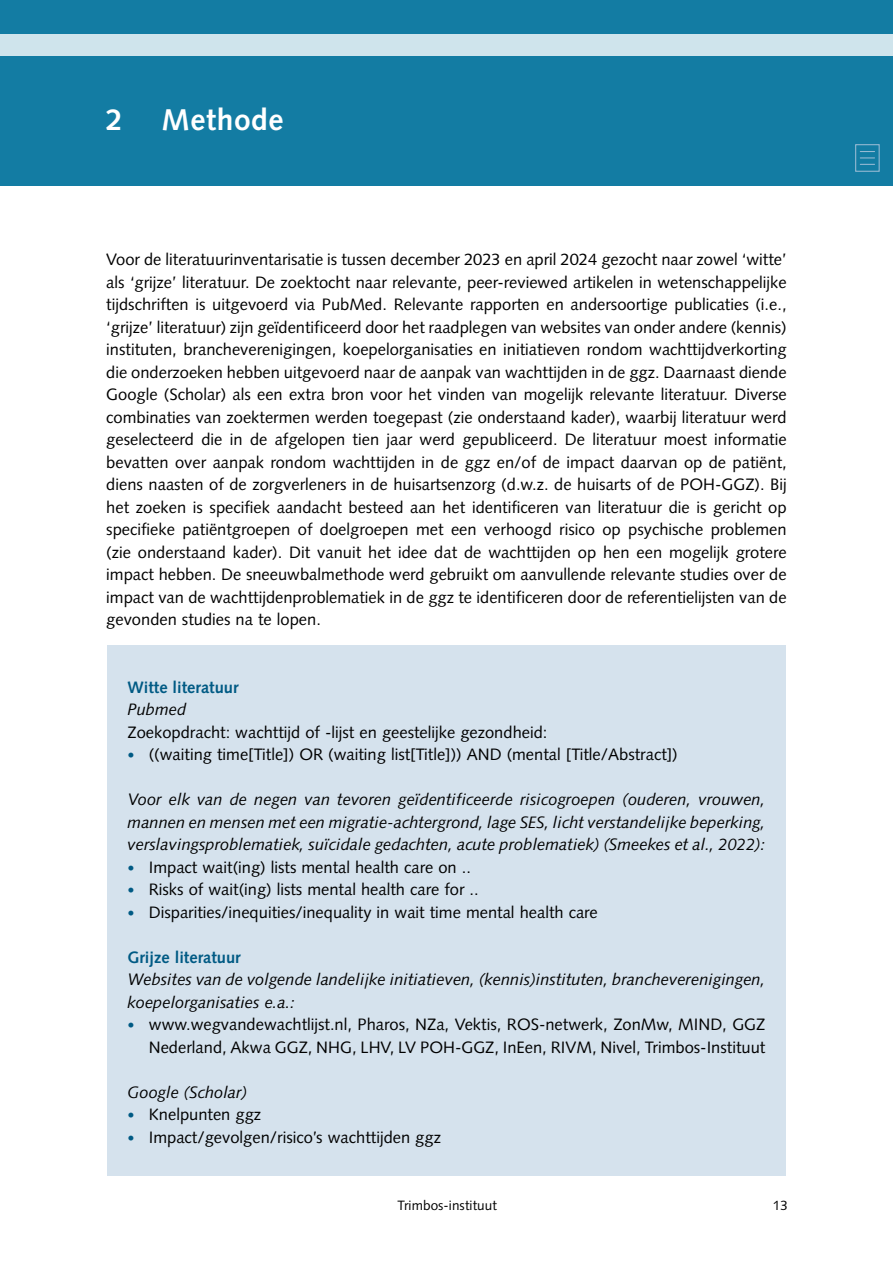
<style>
.page{position:relative;width:893px;height:1263px;background:#fff}
.page>*{position:absolute;margin:0;border:0;box-sizing:border-box;transform-origin:0 0}
.t1{font:700 30px "Syntax LT Std";letter-spacing:.02em;color:#fff}
.t2{font:16.5px/22.5px "Syntax LT Std";color:#000;text-align:justify}
.t3{font:italic 16.5px/22.5px "Syntax LT Std";color:#000;text-align:justify}
.t4{font:700 16.5px "Syntax LT Std";color:#005a84}
.t5{font:13.5px "Syntax LT Std";letter-spacing:.005em;color:#000}
.s1{font-size:14.25px;color:#005a84}
</style>
<div class="page">
<div style="left:0;top:0;width:893px;height:186px;background:#137ca3"></div>
<div style="left:0;top:34px;width:893px;height:21px;background:#cfe4ec"></div>
<div style="left:855px;top:144px;width:25px;height:28px;border:1px solid #96bad3"></div>
<svg style="left:860px;top:151px;width:14px;height:7px"></svg>
<svg style="left:860px;top:164px;width:14px;height:1px"></svg>
<div style="left:107px;top:645px;width:679px;height:64px;background:#d5e2ed"></div>
<div style="left:107px;top:690px;width:679px;height:42px;background:#d5e2ed"></div>
<div style="left:107px;top:712px;width:679px;height:42px;background:#d5e2ed"></div>
<div style="left:107px;top:735px;width:679px;height:42px;background:#d5e2ed"></div>
<div style="left:107px;top:757px;width:679px;height:110px;background:#d5e2ed"></div>
<div style="left:107px;top:847px;width:679px;height:42px;background:#d5e2ed"></div>
<div style="left:107px;top:870px;width:679px;height:42px;background:#d5e2ed"></div>
<div style="left:107px;top:892px;width:679px;height:42px;background:#d5e2ed"></div>
<div style="left:107px;top:915px;width:679px;height:42px;background:#d5e2ed"></div>
<div style="left:107px;top:937px;width:679px;height:42px;background:#d5e2ed"></div>
<div style="left:107px;top:960px;width:679px;height:64px;background:#d5e2ed"></div>
<div style="left:107px;top:1005px;width:679px;height:64px;background:#d5e2ed"></div>
<div style="left:107px;top:1050px;width:679px;height:64px;background:#d5e2ed"></div>
<div style="left:107px;top:1095px;width:679px;height:42px;background:#d5e2ed"></div>
<div style="left:107px;top:1117px;width:679px;height:42px;background:#d5e2ed"></div>
<div style="left:107px;top:1140px;width:679px;height:35px;background:#d5e2ed"></div>
<h1 class="t1" style="left:106px;top:102px;width:18px">2</h1>
<h1 class="t1" style="left:162px;top:102px;width:123px">Methode</h1>
<p class="t2" style="left:106px;top:248px;width:682px">Voor de literatuurinventarisatie is tussen december 2023 en april 2024 gezocht naar zowel ‘witte’ als ‘grijze’ literatuur. De zoektocht naar relevante, peer-reviewed artikelen in wetenschappelijke tijdschriften is uitgevoerd via PubMed. Relevante rapporten en andersoortige publicaties (i.e., ‘grijze’ literatuur) zijn geïdentificeerd door het raadplegen van websites van onder andere (kennis) instituten, brancheverenigingen, koepelorganisaties en initiatieven rondom wachttijdverkorting die onderzoeken hebben uitgevoerd naar de aanpak van wachttijden in de ggz. Daarnaast diende Google (Scholar) als een extra bron voor het vinden van mogelijk relevante literatuur. Diverse combinaties van zoektermen werden toegepast (zie onderstaand kader), waarbij literatuur werd geselecteerd die in de afgelopen tien jaar werd gepubliceerd. De literatuur moest informatie bevatten over aanpak rondom wachttijden in de ggz en/of de impact daarvan op de patiënt, diens naasten of de zorgverleners in de huisartsenzorg (d.w.z. de huisarts of de POH-GGZ). Bij het zoeken is specifiek aandacht besteed aan het identificeren van literatuur die is gericht op specifieke patiëntgroepen of doelgroepen met een verhoogd risico op psychische problemen (zie onderstaand kader). Dit vanuit het idee dat de wachttijden op hen een mogelijk grotere impact hebben. De sneeuwbalmethode werd gebruikt om aanvullende relevante studies over de impact van de wachttijdenproblematiek in de ggz te identificeren door de referentielijsten van de gevonden studies na te lopen.</p>
<p class="t4" style="left:128px;top:677px;width:113px">Witte literatuur</p>
<p class="t3" style="left:128px;top:698px;width:60px">Pubmed</p>
<p class="t2" style="left:128px;top:721px;width:421px">Zoekopdracht: wachttijd of -lijst en geestelijke gezondheid:</p>
<p class="t2" style="left:128px;top:743px;width:552px"><span class="s1">•</span> ((waiting time[Title]) OR (waiting list[Title])) AND (mental [Title/Abstract])</p>
<p class="t3" style="left:128px;top:788px;width:639px">Voor elk van de negen van tevoren geïdentificeerde risicogroepen (ouderen, vrouwen, mannen en mensen met een migratie-achtergrond, lage SES, licht verstandelijke beperking, verslavingsproblematiek, suïcidale gedachten, acute problematiek) (Smeekes et al., 2022):</p>
<p class="t2" style="left:128px;top:856px;width:345px"><span class="s1">•</span> Impact wait(ing) lists mental health care on ..</p>
<p class="t2" style="left:128px;top:878px;width:353px"><span class="s1">•</span> Risks of wait(ing) lists mental health care for ..</p>
<p class="t2" style="left:128px;top:901px;width:472px"><span class="s1">•</span> Disparities/inequities/inequality in wait time mental health care</p>
<p class="t4" style="left:128px;top:947px;width:115px">Grijze literatuur</p>
<p class="t3" style="left:128px;top:968px;width:639px">Websites van de volgende landelijke initiatieven, (kennis)instituten, brancheverenigingen, koepelorganisaties e.a.:</p>
<p class="t2" style="left:128px;top:1013px;width:639px;text-align:right"><span class="s1">•</span> www.wegvandewachtlijst.nl, Pharos, NZa, Vektis, ROS-netwerk, ZonMw, MIND, GGZ<br>Nederland, Akwa GGZ, NHG, LHV, LV POH-GGZ, InEen, RIVM, Nivel, Trimbos-Instituut</p>
<p class="t3" style="left:128px;top:1081px;width:121px">Google (Scholar)</p>
<p class="t2" style="left:128px;top:1103px;width:135px"><span class="s1">•</span> Knelpunten ggz</p>
<p class="t2" style="left:128px;top:1126px;width:315px"><span class="s1">•</span> Impact/gevolgen/risico’s wachttijden ggz</p>
<p class="t5" style="left:397px;top:1197px;width:101px">Trimbos-instituut</p>
<p class="t5" style="left:773px;top:1197px;width:17px">13</p>
</div>
